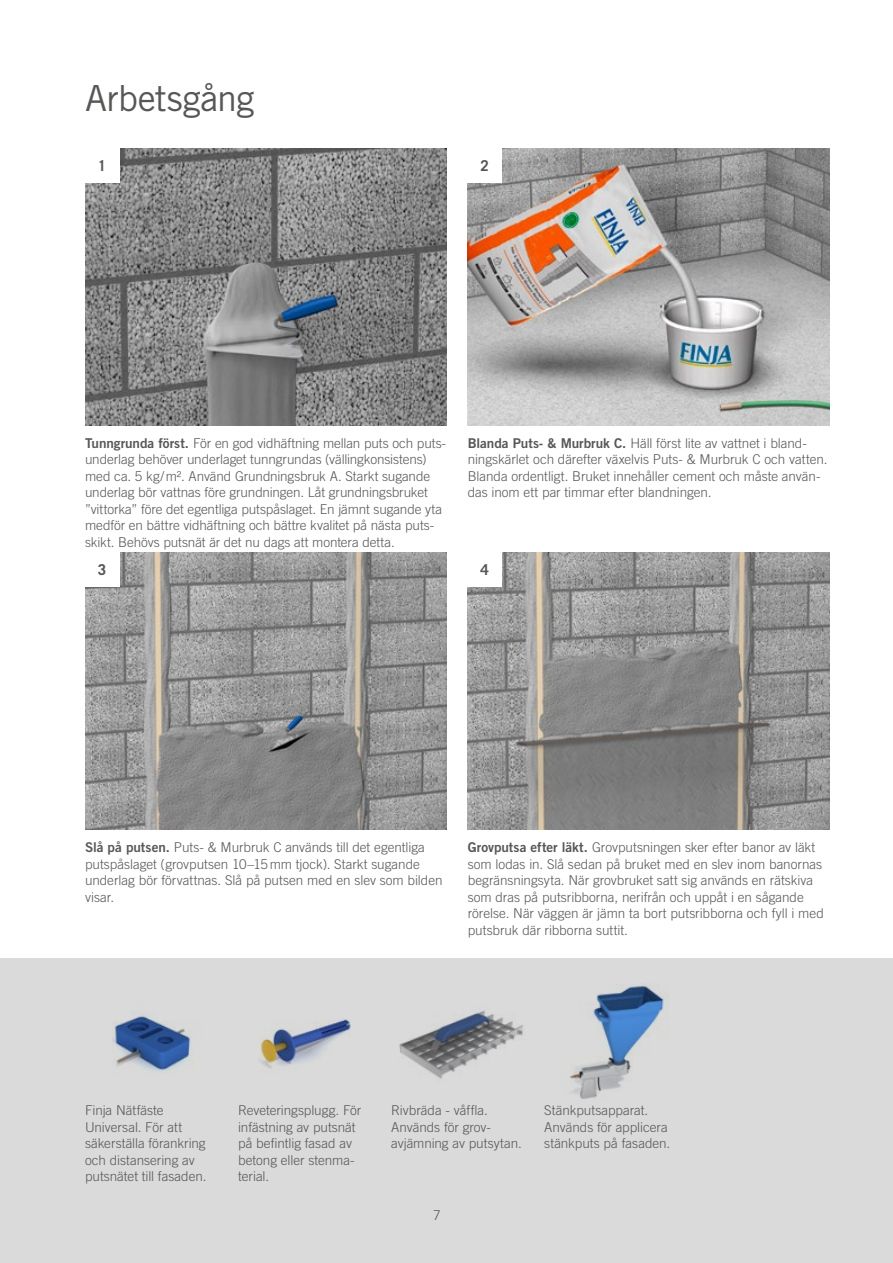
<style>
.page{position:relative;width:893px;height:1263px;background:#fff}
.page>*{position:absolute;margin:0;border:0;box-sizing:border-box;transform-origin:0 0}
.t1{font:36px "Trade Gothic LT Std";letter-spacing:-.02em;color:#575756}
.t2{font:700 15px "Trade Gothic LT Std";color:#575756}
.t3{font:300 13.5px/16.5px "Trade Gothic LT Std";letter-spacing:-.005em;color:#575756}
.s1{font-family:"Trade Gothic LT Std Bd 2";font-weight:400}
</style>
<div class="page">
<div style="left:0;top:958px;width:893px;height:305px;background:#dadada"></div>
<img style="left:85px;top:149px;width:361px;height:276px">
<img style="left:468px;top:149px;width:361px;height:276px">
<img style="left:85px;top:553px;width:361px;height:276px">
<img style="left:468px;top:553px;width:361px;height:276px">
<img style="left:570px;top:985px;width:95px;height:114px">
<img style="left:112px;top:1015px;width:79px;height:56px">
<img style="left:260px;top:1019px;width:91px;height:50px">
<img style="left:399px;top:1010px;width:124px;height:69px">
<div style="left:85px;top:149px;width:34px;height:34px;background:#fff"></div>
<div style="left:85px;top:553px;width:34px;height:34px;background:#fff"></div>
<div style="left:468px;top:553px;width:34px;height:34px;background:#fff"></div>
<div style="left:468px;top:149px;width:34px;height:34px;background:#fff"></div>
<h1 class="t1" style="left:85px;top:76px;width:171px">Arbetsgång</h1>
<p class="t2" style="left:98px;top:157px;width:10px">1</p>
<p class="t2" style="left:481px;top:157px;width:10px">2</p>
<p class="t3" style="left:85px;top:434px;width:363px"><span class="s1">Tunngrunda först.</span> För en god vidhäftning mellan puts och puts&shy;underlag behöver underlaget tunngrundas (vällingkonsistens) med ca. 5 kg/m². Använd Grundningsbruk A. Starkt sugande underlag bör vattnas före grundningen. Låt grundningsbruket ”vittorka” före det egentliga putspåslaget. En jämnt sugande yta medför en bättre vidhäftning och bättre kvalitet på nästa puts&shy;skikt. Behövs putsnät är det nu dags att montera detta.</p>
<p class="t3" style="left:468px;top:434px;width:361px"><span class="s1">Blanda Puts- &amp; Murbruk C.</span> Häll först lite av vattnet i bland&shy;ningskärlet och därefter växelvis Puts- &amp; Murbruk C och vatten.<br>Blanda ordentligt. Bruket innehåller cement och måste använ&shy;das inom ett par timmar efter blandningen.</p>
<p class="t2" style="left:98px;top:561px;width:10px">3</p>
<p class="t2" style="left:481px;top:561px;width:10px">4</p>
<p class="t3" style="left:85px;top:839px;width:359px"><span class="s1">Slå på putsen.</span> Puts- &amp; Murbruk C används till det egentliga putspåslaget (grovputsen 10–15mm tjock). Starkt sugande underlag bör förvattnas. Slå på putsen med en slev som bilden visar.</p>
<p class="t3" style="left:468px;top:839px;width:358px"><span class="s1">Grovputsa efter läkt.</span> Grovputsningen sker efter banor av läkt som lodas in. Slå sedan på bruket med en slev inom banornas begränsningsyta. När grovbruket satt sig används en rätskiva som dras på putsribborna, nerifrån och uppåt i en sågande rörelse. När väggen är jämn ta bort putsribborna och fyll i med putsbruk där ribborna suttit.</p>
<p class="t3" style="left:85px;top:1102px;width:123px">Finja Nätfäste<br>Universal. För att säkerställa förankring och distansering av putsnätet till fasaden.</p>
<p class="t3" style="left:238px;top:1102px;width:125px">Reveteringsplugg. För infästning av putsnät på befintlig fasad av betong eller stenma&shy;terial.</p>
<p class="t3" style="left:391px;top:1102px;width:132px">Rivbräda - våffla.<br>Används för grov&shy;avjämning av putsytan.</p>
<p class="t3" style="left:544px;top:1102px;width:127px">Stänkputsapparat.<br>Används för applicera stänkputs på fasaden.</p>
<p class="t3" style="left:433px;top:1206px;width:9px">7</p>
</div>
